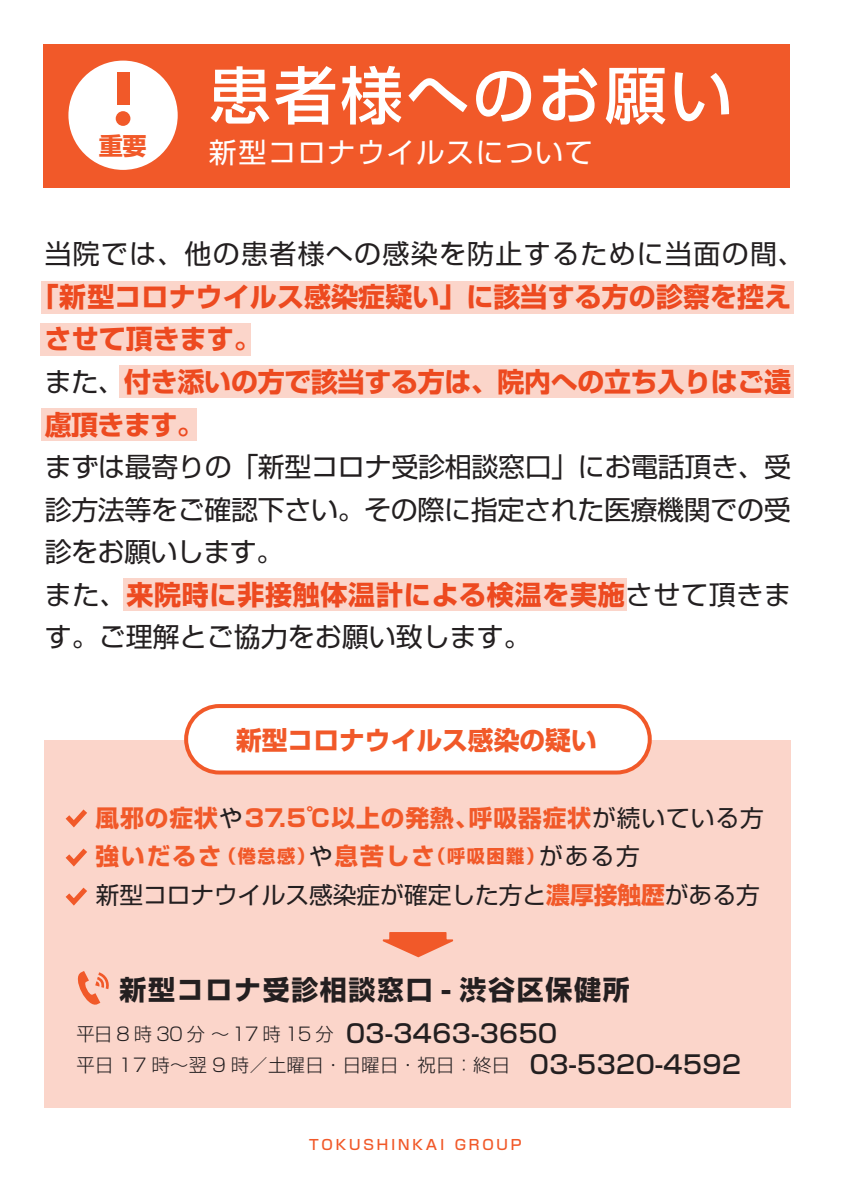
<style>
.page{position:relative;width:842px;height:1191px;background:#fff}
.page>*{position:absolute;margin:0;border:0;box-sizing:border-box;transform-origin:0 0}
.t1{font:500 62.2px "Shin Go Pro";letter-spacing:.06em;color:#fff}
.t2{font:28px "Shin Go Pro";letter-spacing:.06em;color:#fff}
.t3{font:27px/42.5px "Shin Go Pro";letter-spacing:-.01em;color:#231f20}
.t4{font:700 27px/42.5px "Shin Go Pro";color:#f15929}
.t5{font:27px "Shin Go Pro";letter-spacing:.045em;color:#231f20}
.t6{font:700 27px "Shin Go Pro";letter-spacing:.06em;color:#231f20}
.t7{font:700 25.8px "Shin Go Pro";color:#f15929}
.t8{font:700 24.1px "Shin Go Pro";color:#f15929}
.t9{font:700 23.7px "Shin Go Pro";letter-spacing:.04em;color:#f15929}
.t10{font:23.7px "Shin Go Pro";color:#231f20}
.t11{font:300 18.3px/31.1px "Shin Go Pro";letter-spacing:.02em;color:#231f20}
.t12{font:700 18.2px "Shin Go Pro";letter-spacing:.08em;color:#f15929}
.t13{font:500 14px "Shin Go Pro";letter-spacing:.2em;color:#f15929}
.s1{font-weight:400;color:#231f20}
.s2{font-weight:700;color:#f15929}
.s3{font-size:23.7px}
.s4{font-weight:400;font-size:23.7px;color:#231f20}
.s5{font-weight:500;font-size:25px}
</style>
<div class="page">
<div style="left:44px;top:44px;width:746px;height:143px;background:#f15929"></div>
<div style="left:41px;top:408px;width:156px;height:33px;background:#fbd5ca"></div>
<div style="left:41px;top:323px;width:210px;height:33px;background:#fbd5ca"></div>
<div style="left:41px;top:281px;width:752px;height:32px;background:#fbd5ca"></div>
<div style="left:119px;top:365px;width:674px;height:33px;background:#fbd5ca"></div>
<div style="left:123px;top:578px;width:503px;height:32px;background:#fbd5ca"></div>
<div style="left:45px;top:740px;width:746px;height:368px;background:#fbd5ca"></div>
<svg style="left:65px;top:809px;width:22px;height:19px"></svg>
<svg style="left:65px;top:848px;width:22px;height:19px"></svg>
<svg style="left:65px;top:887px;width:22px;height:19px"></svg>
<div style="left:186px;top:706px;width:464px;height:66px;background:#fff;border-radius:33px"></div>
<div style="left:184px;top:704px;width:468px;height:70px;border:4px solid #f15929;border-radius:33px"></div>
<div style="left:68px;top:61px;width:110px;height:109px;background:#fff;border-radius:50%"></div>
<div style="left:117px;top:72px;width:12px;height:33px;background:#f15929"></div>
<div style="left:116px;top:111px;width:14px;height:15px;background:#f15929;border-radius:50%"></div>
<svg style="left:77px;top:971px;width:32px;height:34px"></svg>
<svg style="left:382px;top:932px;width:71px;height:25px"></svg>
<p class="t8" style="left:99px;top:127px;width:49px">重要</p>
<h1 class="t1" style="left:209px;top:44px;width:525px">患者様へのお願い</h1>
<p class="t2" style="left:209px;top:130px;width:386px">新型コロナウイルスについて</p>
<p class="t5" style="left:45px;top:232px;width:761px">当院では、他の患者様への感染を防止するために当面の間、</p>
<p class="t4" style="left:45px;top:272px;width:748px;text-indent:-14px">「新型コロナウイルス感染症疑い」に該当する方の診察を控えさせて頂きます。<br><span class="s1">また、</span>付き添いの方で該当する方は、院内への立ち入りはご遠慮頂きます。</p>
<p class="t3" style="left:45px;top:442px;width:748px">まずは最寄りの「新型コロナ受診相談窓口」にお電話頂き、受診方法等をご確認下さい。その際に指定された医療機関での受診をお願いします。<br>また、<span class="s2">来院時に非接触体温計による検温を実施</span>させて頂きます。ご理解とご協力をお願い致します。</p>
<p class="t7" style="left:236px;top:719px;width:362px">新型コロナウイルス感染の疑い</p>
<p class="t9" style="left:96px;top:799px;width:670px">風邪の症状<span class="s1">や</span>37.5℃以上の発熱、呼吸器症状<span class="s1">が続いている方</span></p>
<p class="t12" style="left:96px;top:841px;width:545px"><span class="s3">強いだるさ</span>（倦怠感）<span class="s4">や</span><span class="s3">息苦しさ</span>（呼吸困難）<span class="s4">がある方</span></p>
<p class="t10" style="left:96px;top:876px;width:666px">新型コロナウイルス感染症が確定した方と<span class="s2">濃厚接触歴</span>がある方</p>
<p class="t6" style="left:120px;top:968px;width:512px">新型コロナ受診相談窓口 - 渋谷区保健所</p>
<p class="t11" style="left:77px;top:1016px;width:666px">平日 8 時 30 分～17 時 15 分 <span class="s5">03-3463-3650<br></span>平日 17 時～翌 9 時／土曜日・日曜日・祝日：終日 <span class="s5">03-5320-4592</span></p>
<p class="t13" style="left:309px;top:1133px;width:214px">TOKUSHINKAI GROUP</p>
</div>
